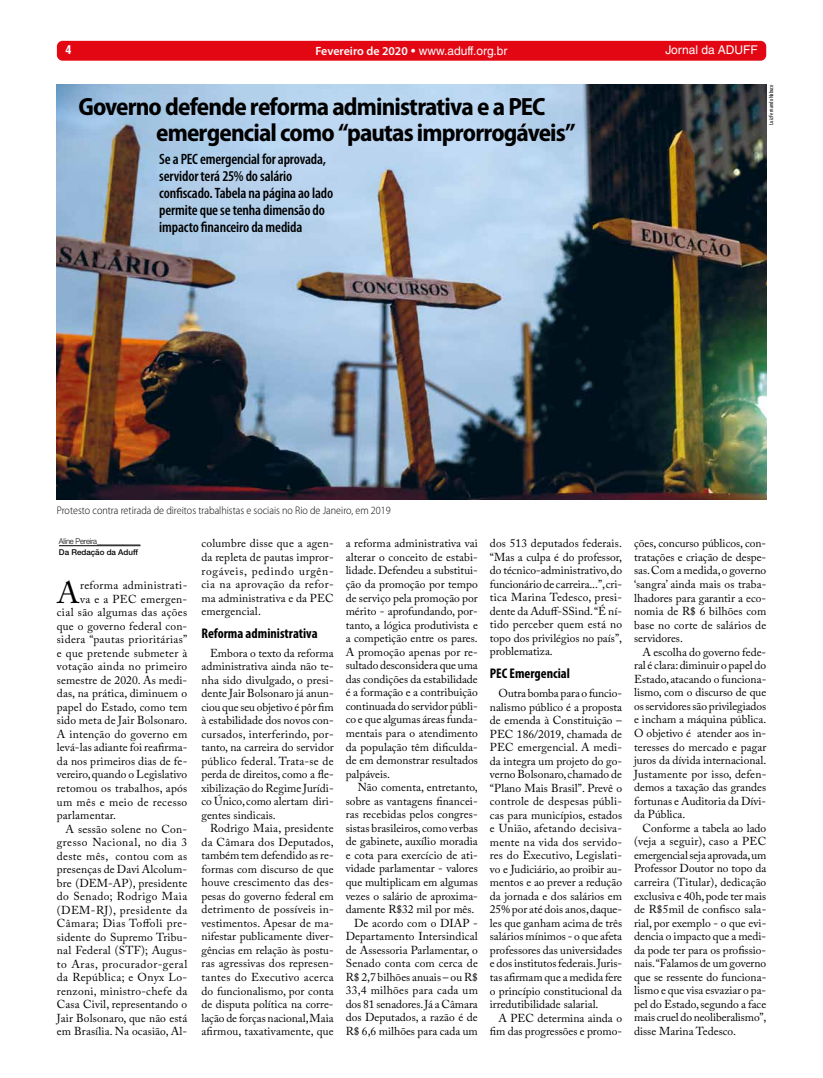
<style>
.page{position:relative;width:823px;height:1078px;background:#fff}
.page>*{position:absolute;margin:0;border:0;box-sizing:border-box;transform-origin:0 0}
.t1{font:30.5px "Adobe Caslon Pro";color:#000}
.t2{font:700 semi-condensed 25px/26px "Myriad Pro";letter-spacing:-.035em;color:#000}
.t3{font:600 condensed 15px/17px "Myriad Pro";letter-spacing:-.01em;color:#000}
.t4{font:700 condensed 14px "Myriad Pro";color:#000}
.t5{font:12px "Helvetica LT Std";color:#fff}
.t6{font:700 condensed 12px "Helvetica LT Std";color:#fff}
.t7{font:11.5px/13.5px "Adobe Caslon Pro";letter-spacing:.01em;color:#000;text-align:justify}
.t8{font:11.5px "Adobe Caslon Pro";letter-spacing:.03em;color:#000}
.t9{font:11.5px "Adobe Caslon Pro";letter-spacing:.045em;color:#000}
.t10{font:11.5px "Adobe Caslon Pro";letter-spacing:.035em;color:#000}
.t11{font:11.5px "Adobe Caslon Pro";letter-spacing:.04em;color:#000}
.t12{font:300 11px "Myriad Pro";color:#000;scale:.92 1}
.t13{font:300 8px "Helvetica Neue LT Std";letter-spacing:-.02em;color:#000;scale:.94 1}
.t14{font:500 8px "Helvetica Neue LT Std";color:#000}
.t15{font:condensed 6px "Myriad Pro";color:#000}
.s1{font-family:"Myriad Pro";font-weight:600}
</style>
<div class="page">
<div style="left:57px;top:41px;width:708px;height:20px;background:#e30613;border-radius:6px"></div>
<img style="left:57px;top:84px;width:708px;height:415px">
<hr style="left:59px;top:545px;width:81px;height:1px;background:#000">
<p class="t6" style="left:65px;top:42px;width:7px">4</p>
<p class="t5" style="left:315px;top:44px;width:193px"><span class="s1">Fevereiro de 2020</span> • www.aduff.org.br</p>
<p class="t5" style="left:665px;top:43px;width:94px">Jornal da ADUFF</p>
<h2 class="t2" style="left:156px;top:93px;width:421px;text-indent:-78px">Governo defende reforma administrativa e a PEC emergencial como “pautas improrrogáveis”</h2>
<h3 class="t3" style="left:159px;top:150px;width:175px">Se a PEC emergencial for aprovada, servidor terá 25% do salário confiscado. Tabela na página ao lado permite que se tenha dimensão do impacto financeiro da medida</h3>
<p class="t15" style="left:767px;top:125px;width:42px;rotate:-90deg">Luiz Fernando Nabuco</p>
<p class="t12" style="left:57px;top:503px;width:364px">Protesto contra retirada de direitos trabalhistas e sociais no Rio de Janeiro, em 2019</p>
<p class="t13" style="left:59px;top:536px;width:88px">Aline Pereira____________</p>
<p class="t14" style="left:59px;top:547px;width:80px">Da Redação da Aduff</p>
<h1 class="t1" style="left:57px;top:574px;width:24px">A</h1>
<p class="t8" style="left:80px;top:578px;width:109px">reforma administrati-</p>
<p class="t7" style="left:80px;top:592px;width:108px">va e a PEC emergen-</p>
<p class="t8" style="left:57px;top:605px;width:132px">cial são algumas das ações</p>
<p class="t7" style="left:57px;top:619px;width:132px">que o governo federal con-</p>
<p class="t8" style="left:57px;top:632px;width:132px">sidera “pautas prioritárias”</p>
<p class="t7" style="left:57px;top:646px;width:132px">e que pretende submeter à</p>
<p class="t8" style="left:57px;top:659px;width:132px">votação ainda no primeiro</p>
<p class="t7" style="left:57px;top:673px;width:132px">semestre de 2020. As medi-</p>
<p class="t7" style="left:57px;top:686px;width:132px">das, na prática, diminuem o</p>
<p class="t7" style="left:57px;top:700px;width:132px">papel do Estado, como tem</p>
<p class="t7" style="left:57px;top:713px;width:132px">sido meta de Jair Bolsonaro.</p>
<p class="t7" style="left:57px;top:727px;width:132px">A intenção do governo em</p>
<p class="t7" style="left:57px;top:740px;width:132px">levá-las adiante foi reafirma-</p>
<p class="t7" style="left:57px;top:754px;width:132px">da nos primeiros dias de fe-</p>
<p class="t7" style="left:57px;top:767px;width:132px">vereiro, quando o Legislativo</p>
<p class="t7" style="left:57px;top:781px;width:132px">retomou os trabalhos, após</p>
<p class="t8" style="left:57px;top:794px;width:132px">um mês e meio de recesso</p>
<p class="t7" style="left:57px;top:808px;width:61px">parlamentar.</p>
<p class="t7" style="left:65px;top:821px;width:123px">A sessão solene no Con-</p>
<p class="t9" style="left:57px;top:835px;width:132px">gresso Nacional, no dia 3</p>
<p class="t8" style="left:57px;top:848px;width:132px">deste mês, contou com as</p>
<p class="t7" style="left:57px;top:862px;width:132px">presenças de Davi Alcolum-</p>
<p class="t7" style="left:57px;top:875px;width:132px">bre (DEM-AP), presidente</p>
<p class="t10" style="left:57px;top:889px;width:132px">do Senado; Rodrigo Maia</p>
<p class="t11" style="left:57px;top:902px;width:132px">(DEM-RJ), presidente da</p>
<p class="t10" style="left:57px;top:916px;width:132px">Câmara; Dias Toffoli pre-</p>
<p class="t7" style="left:57px;top:929px;width:132px">sidente do Supremo Tribu-</p>
<p class="t7" style="left:57px;top:943px;width:132px">nal Federal (STF); Augus-</p>
<p class="t9" style="left:57px;top:956px;width:132px">to Aras, procurador-geral</p>
<p class="t8" style="left:57px;top:970px;width:132px">da República; e Onyx Lo-</p>
<p class="t7" style="left:57px;top:983px;width:132px">renzoni, ministro-chefe da</p>
<p class="t7" style="left:57px;top:997px;width:132px">Casa Civil, representando o</p>
<p class="t7" style="left:57px;top:1010px;width:132px">Jair Bolsonaro, que não está</p>
<p class="t7" style="left:57px;top:1024px;width:132px">em Brasília. Na ocasião, Al-</p>
<p class="t7" style="left:201px;top:536px;width:134px">columbre disse que a agen&shy;da repleta de pautas impror&shy;rogáveis, pedindo urgên&shy;cia na aprovação da refor&shy;ma administrativa e da PEC emergencial.</p>
<p class="t4" style="left:201px;top:624px;width:117px">Reforma administrativa</p>
<p class="t7" style="left:201px;top:645px;width:134px;text-indent:8px">Embora o texto da reforma administrativa ainda não te&shy;nha sido divulgado, o presi&shy;dente Jair Bolsonaro já anun&shy;ciou que seu objetivo é pôr fim à estabilidade dos novos con&shy;cursados, interferindo, por&shy;tanto, na carreira do servidor público federal. Trata-se de perda de direitos, como a fle&shy;xibilização do Regime Jurídi&shy;co Único, como alertam diri&shy;gentes sindicais.</p>
<p class="t7" style="left:201px;top:821px;width:134px;text-indent:8px">Rodrigo Maia, presidente da Câmara dos Deputados, também tem defendido as re&shy;formas com discurso de que houve crescimento das des&shy;pesas do governo federal em detrimento de possíveis in&shy;vestimentos. Apesar de ma&shy;nifestar publicamente diver&shy;gências em relação às postu&shy;ras agressivas dos represen&shy;tantes do Executivo acerca do funcionalismo, por conta de disputa política na corre&shy;lação de forças nacional, Maia afirmou, taxativamente, que</p>
<p class="t7" style="left:345px;top:536px;width:134px">a reforma administrativa vai alterar o conceito de estabi&shy;lidade. Defendeu a substitui&shy;ção da promoção por tempo de serviço pela promoção por mérito - aprofundando, por&shy;tanto, a lógica produtivista e a competição entre os pares.<br>A promoção apenas por re&shy;sultado desconsidera que uma das condições da estabilidade é a formação e a contribuição continuada do servidor públi&shy;co e que algumas áreas funda&shy;mentais para o atendimento da população têm dificulda&shy;de em demonstrar resultados palpáveis.</p>
<p class="t7" style="left:345px;top:780px;width:134px;text-align:right">Não comenta, entretanto, sobre as vantagens financei&shy;ras recebidas pelos congres&shy;sistas brasileiros, como verbas de gabinete, auxílio moradia e cota para exercício de ati&shy;vidade parlamentar - valores que multiplicam em algumas vezes o salário de aproxima&shy;damente R$32 mil por mês.<br>De acordo com o DIAP -<br>Departamento Intersindical de Assessoria Parlamentar, o<br>Senado conta com cerca de<br>R$ 2,7 bilhões anuais – ou R$<br>33,4 milhões para cada um dos 81 senadores. Já a Câmara dos Deputados, a razão é de<br>R$ 6,6 milhões para cada um</p>
<p class="t7" style="left:489px;top:536px;width:134px">dos 513 deputados federais. “Mas a culpa é do professor, do técnico-administrativo, do funcionário de carreira...”, cri&shy;tica Marina Tedesco, presi&shy;dente da Aduff-SSind. “É ní&shy;tido perceber quem está no topo dos privilégios no país”, problematiza.</p>
<p class="t4" style="left:489px;top:664px;width:81px">PEC Emergencial</p>
<p class="t7" style="left:489px;top:686px;width:134px;text-indent:8px">Outra bomba para o funcio&shy;nalismo público é a proposta de emenda à Constituição – PEC 186/2019, chamada de PEC emergencial. A medi&shy;da integra um projeto do go&shy;verno Bolsonaro, chamado de “Plano Mais Brasil”. Prevê o controle de despesas públi&shy;cas para municípios, estados e União, afetando decisiva&shy;mente na vida dos servido&shy;res do Executivo, Legislati&shy;vo e Judiciário, ao proibir au&shy;mentos e ao prever a redução da jornada e dos salários em 25% por até dois anos, daque&shy;les que ganham acima de três salários mínimos - o que afeta professores das universidades e dos institutos federais. Juris&shy;tas afirmam que a medida fere o princípio constitucional da irredutibilidade salarial.</p>
<p class="t7" style="left:489px;top:1010px;width:134px;text-align:right">A PEC determina ainda o fim das progressões e promo-</p>
<p class="t7" style="left:633px;top:536px;width:134px">ções, concurso públicos, con&shy;tratações e criação de despe&shy;sas. Com a medida, o governo ‘sangra’ ainda mais os traba&shy;lhadores para garantir a eco&shy;nomia de R$ 6 bilhões com base no corte de salários de servidores.</p>
<p class="t7" style="left:633px;top:644px;width:134px;text-indent:8px">A escolha do governo fede&shy;ral é clara: diminuir o papel do Estado, atacando o funciona&shy;lismo, com o discurso de que os servidores são privilegiados e incham a máquina pública.<br>O objetivo é atender aos in&shy;teresses do mercado e pagar juros da dívida internacional.<br>Justamente por isso, defen&shy;demos a taxação das grandes fortunas e Auditoria da Dívi&shy;da Pública.</p>
<p class="t7" style="left:633px;top:820px;width:134px;text-indent:8px">Conforme a tabela ao lado (veja a seguir), caso a PEC emergencial seja aprovada, um Professor Doutor no topo da carreira (Titular), dedicação exclusiva e 40h, pode ter mais de R$5mil de confisco sala&shy;rial, por exemplo - o que evi&shy;dencia o impacto que a medi&shy;da pode ter para os profissio&shy;nais. “Falamos de um governo que se ressente do funciona&shy;lismo e que visa esvaziar o pa&shy;pel do Estado, segundo a face mais cruel do neoliberalismo”, disse Marina Tedesco.</p>
</div>
